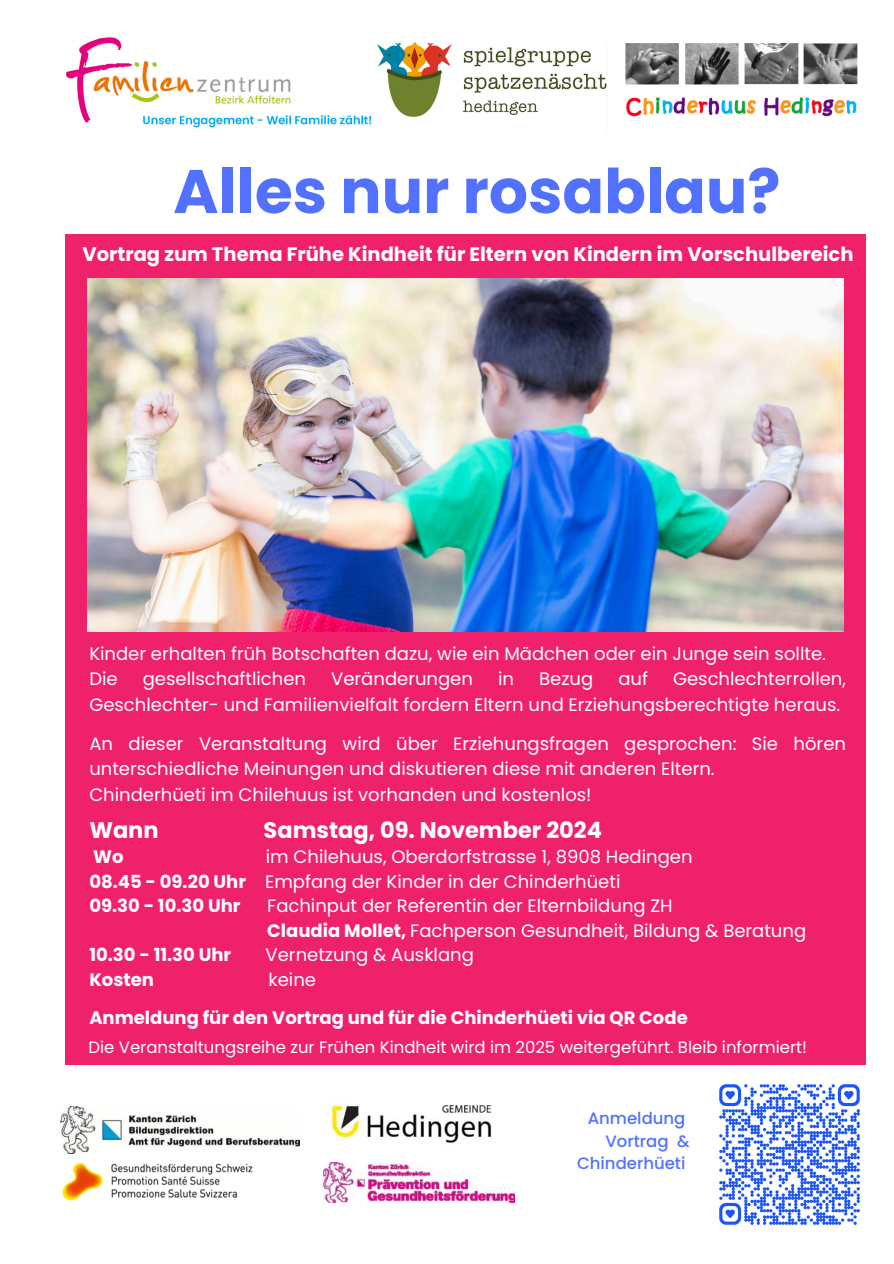
<style>
.page{position:relative;width:894px;height:1264px;background:#fff}
.page>*{position:absolute;margin:0;border:0;box-sizing:border-box;transform-origin:0 0}
.t1{font:700 61.5px "Poppins";color:#5271ff}
.t2{font:700 22.5px "Poppins";color:#fff}
.t3{font:700 19.5px "Poppins";color:#fff}
.t4{font:18px/25.2px "Poppins";color:#fff}
.t5{font:700 18px "Poppins";color:#fff}
.t6{font:16.5px "Poppins";color:#fff}
.t7{font:500 16.5px/22.5px "Poppins";color:#5271ff;text-align:right}
.s1{font-weight:700}
</style>
<div class="page">
<div style="left:66px;top:234px;width:799px;height:830px;background:#ef216b"></div>
<img style="left:66px;top:37px;width:306px;height:91px">
<img style="left:331px;top:1105px;width:161px;height:38px">
<img style="left:377px;top:41px;width:229px;height:76px">
<img style="left:625px;top:43px;width:233px;height:74px">
<img style="left:60px;top:1106px;width:239px;height:47px">
<img style="left:62px;top:1162px;width:190px;height:38px">
<img style="left:323px;top:1162px;width:191px;height:40px">
<img style="left:87px;top:278px;width:756px;height:353px">
<img style="left:719px;top:1084px;width:141px;height:141px">
<p class="t1" style="left:173px;top:148px;width:608px">Alles nur rosablau?</p>
<h4 class="t3" style="left:82px;top:241px;width:772px">Vortrag zum Thema Frühe Kindheit für Eltern von Kindern im Vorschulbereich</h4>
<h2 class="t4" style="left:89px;top:641px;width:737px">Kinder erhalten früh Botschaften dazu, wie ein Mädchen oder ein Junge sein sollte.<br>Die</h2>
<h2 class="t4" style="left:143px;top:666px;width:165px">gesellschaftlichen</h2>
<h2 class="t4" style="left:331px;top:666px;width:143px">Veränderungen</h2>
<h2 class="t4" style="left:498px;top:666px;width:17px">in</h2>
<h2 class="t4" style="left:539px;top:666px;width:56px">Bezug</h2>
<h2 class="t4" style="left:618px;top:666px;width:31px">auf</h2>
<h2 class="t4" style="left:89px;top:666px;width:758px;text-indent:583px">Geschlechterrollen,<br>Geschlechter- und Familienvielfalt fordern Eltern und Erziehungsberechtigte heraus.</h2>
<p class="t4" style="left:89px;top:731px;width:758px">An dieser Veranstaltung wird über Erziehungsfragen gesprochen: Sie hören unterschiedliche Meinungen und diskutieren diese mit anderen Eltern.<br>Chinderhüeti im Chilehuus ist vorhanden und kostenlos!</p>
<p class="t2" style="left:89px;top:814px;width:71px">Wann</p>
<p class="t2" style="left:263px;top:814px;width:340px">Samstag, 09. November 2024</p>
<p class="t5" style="left:93px;top:844px;width:32px">Wo</p>
<p class="t4" style="left:89px;top:844px;width:604px;line-height:24.5px;text-indent:176px">im Chilehuus, Oberdorfstrasse 1, 8908 Hedingen<br><span class="s1">08.45 - 09.20 Uhr</span> Empfang der Kinder in der Chinderhüeti<br><span class="s1">09.30 - 10.30 Uhr</span></p>
<p class="t4" style="left:267px;top:893px;width:540px;line-height:24.5px">Fachinput der Referentin der Elternbildung ZH<br><span class="s1">Claudia Mollet,</span> Fachperson Gesundheit, Bildung &amp; Beratung</p>
<p class="t5" style="left:89px;top:942px;width:143px">10.30 - 11.30 Uhr</p>
<p class="t4" style="left:265px;top:942px;width:210px">Vernetzung &amp; Ausklang</p>
<p class="t5" style="left:89px;top:966px;width:66px">Kosten</p>
<p class="t4" style="left:268px;top:966px;width:49px">keine</p>
<p class="t5" style="left:89px;top:1005px;width:599px">Anmeldung für den Vortrag und für die Chinderhüeti via QR Code</p>
<p class="t6" style="left:88px;top:1035px;width:720px">Die Veranstaltungsreihe zur Frühen Kindheit wird im 2025 weitergeführt. Bleib informiert!</p>
<p class="t7" style="left:577px;top:1106px;width:114px">Anmeldung<br>Vortrag &amp;<br>Chinderhüeti</p>
</div>
